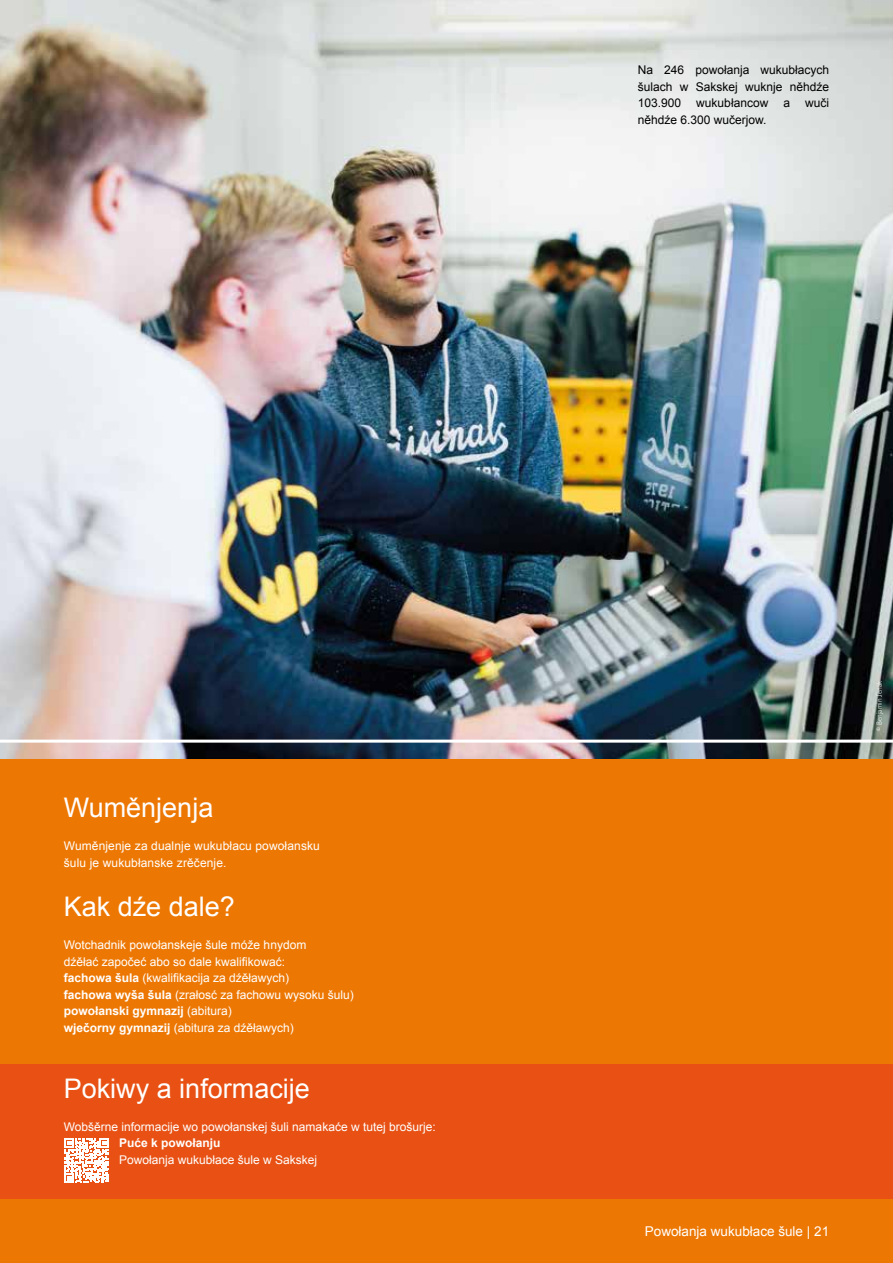
<style>
.page{position:relative;width:893px;height:1263px;background:#fff}
.page>*{position:absolute;margin:0;border:0;box-sizing:border-box;transform-origin:0 0}
.Subline_Innen{font:27px "Arial";color:#fff}
.t1{font:13.5px "Arial";color:#fff}
.Fließtext{font:12px/16.5px "Arial";color:#fff}
.Fließtext-2{font:12px/16.5px "Arial";color:#000;text-align:justify}
.Fließtext-3{font:700 12px "Arial";color:#fff}
.Fließtext_bold{font:700 12px "Arial";color:#fff}
.t2{font:300 7.5px "Rotis Sans Serif";color:#fff}
.s1{font-weight:700}
.s2{font-weight:400}
</style>
<div class="page">
<div style="left:0;top:758px;width:893px;height:505px;background:#ed7703"></div>
<img style="left:0;top:0;width:893px;height:758px">
<hr style="left:0;top:740px;width:893px;height:3px;background:#fff">
<div style="left:0;top:1064px;width:893px;height:135px;background:#e85113"></div>
<svg style="left:65px;top:1138px;width:44px;height:45px"></svg>
<p class="Fließtext-2" style="left:638px;top:62px;width:193px">Na 246 powołanja wukubłacych šulach w Sakskej wuknje něhdźe 103.900</p>
<p class="Fließtext-2" style="left:696px;top:95px;width:74px">wukubłancow</p>
<p class="Fließtext-2" style="left:783px;top:95px;width:8px">a</p>
<p class="Fließtext-2" style="left:805px;top:95px;width:25px">wuči</p>
<p class="Fließtext-2" style="left:638px;top:112px;width:130px">něhdźe 6.300 wučerjow.</p>
<h4 class="Subline_Innen" style="left:64px;top:790px;width:151px">Wuměnjenja</h4>
<p class="Fließtext" style="left:64px;top:838px;width:258px">Wuměnjenje za dualnje wukubłacu powołansku šulu je wukubłanske zrěčenje.</p>
<h4 class="Subline_Innen" style="left:64px;top:889px;width:173px">Kak dźe dale?</h4>
<p class="Fließtext" style="left:64px;top:937px;width:244px">Wotchadnik powołanskeje šule móže hnydom dźěłać započeć abo so dale kwalifikować:</p>
<p class="Fließtext" style="left:64px;top:970px;width:227px"><span class="s1">fachowa šula</span> (kwalifikacija za dźěławych)</p>
<p class="Fließtext" style="left:64px;top:986px;width:292px"><span class="s1">fachowa wyša šula</span> (zrałosć za fachowu wysoku šulu)</p>
<p class="Fließtext-3" style="left:64px;top:1003px;width:170px">powołanski gymnazij <span class="s2">(abitura)</span></p>
<p class="Fließtext" style="left:64px;top:1019px;width:232px"><span class="s1">wječorny gymnazij</span> (abitura za dźěławych)</p>
<h4 class="Subline_Innen" style="left:64px;top:1070px;width:248px">Pokiwy a informacije</h4>
<p class="Fließtext" style="left:64px;top:1118px;width:373px">Wobšěrne informacije wo powołanskej šuli namakaće w tutej brošurje:</p>
<p class="Fließtext_bold" style="left:119px;top:1135px;width:103px">Puće k powołanju</p>
<p class="Fließtext" style="left:119px;top:1151px;width:200px">Powołanja wukubłace šule w Sakskej</p>
<p class="t2" style="left:875px;top:731px;width:51px;rotate:-90deg">© Benjamin Jenak</p>
<p class="t1" style="left:645px;top:1222px;width:186px">Powołanja wukubłace šule | 21</p>
</div>
